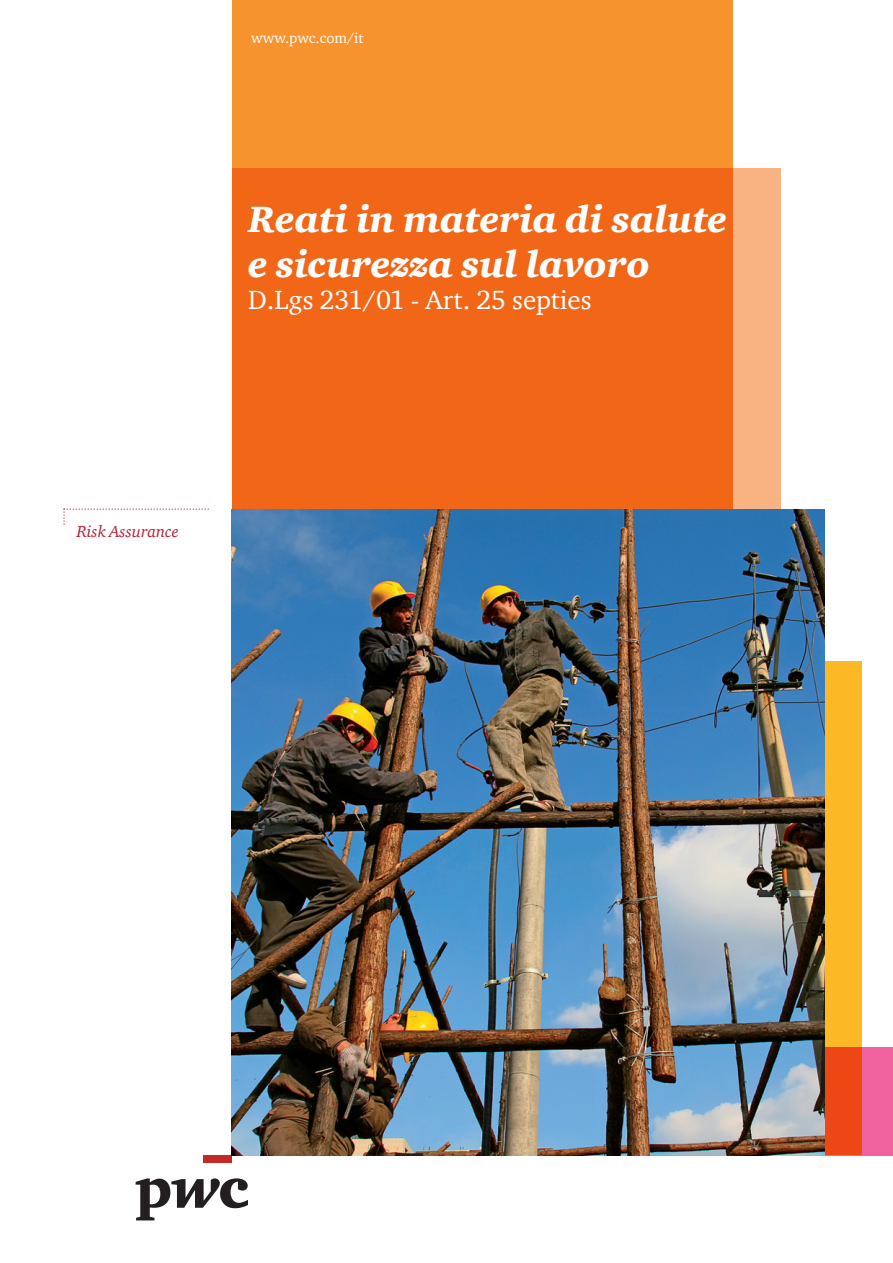
<style>
.page{position:relative;width:893px;height:1263px;background:#fff}
.page>*{position:absolute;margin:0;border:0;box-sizing:border-box;transform-origin:0 0}
.t1{font:italic 900 37.5px/45px "ITC Charter Com";color:#fff}
.t2{font:27px "ITC Charter Com";color:#fff}
.t3{font:italic 16.5px "ITC Charter Com";color:#b91f33}
.t4{font:15px "ITC Charter Com";color:#fff}
</style>
<div class="page">
<div style="left:232px;top:1047px;width:661px;height:108px;background:#f0639e"></div>
<div style="left:232px;top:168px;width:548px;height:987px;background:#f9b281"></div>
<svg style="left:232px;top:0;width:500px;height:509px;background:#f2741e"></svg>
<svg style="left:824px;top:662px;width:37px;height:493px;background:#f39d23"></svg>
<div style="left:204px;top:1155px;width:28px;height:7px;background:#c32a25"></div>
<svg style="left:136px;top:1178px;width:112px;height:42px"></svg>
<img style="left:232px;top:509px;width:592px;height:646px">
<svg style="left:63px;top:508px;width:145px;height:16px"></svg>
<p class="t4" style="left:251px;top:29px;width:114px">www.pwc.com/it</p>
<p class="t1" style="left:248px;top:196px;width:480px">Reati in materia di salute e sicurezza sul lavoro</p>
<p class="t2" style="left:248px;top:283px;width:345px">D.Lgs 231/01 - Art. 25 septies</p>
<p class="t3" style="left:77px;top:522px;width:103px">Risk Assurance</p>
</div>
